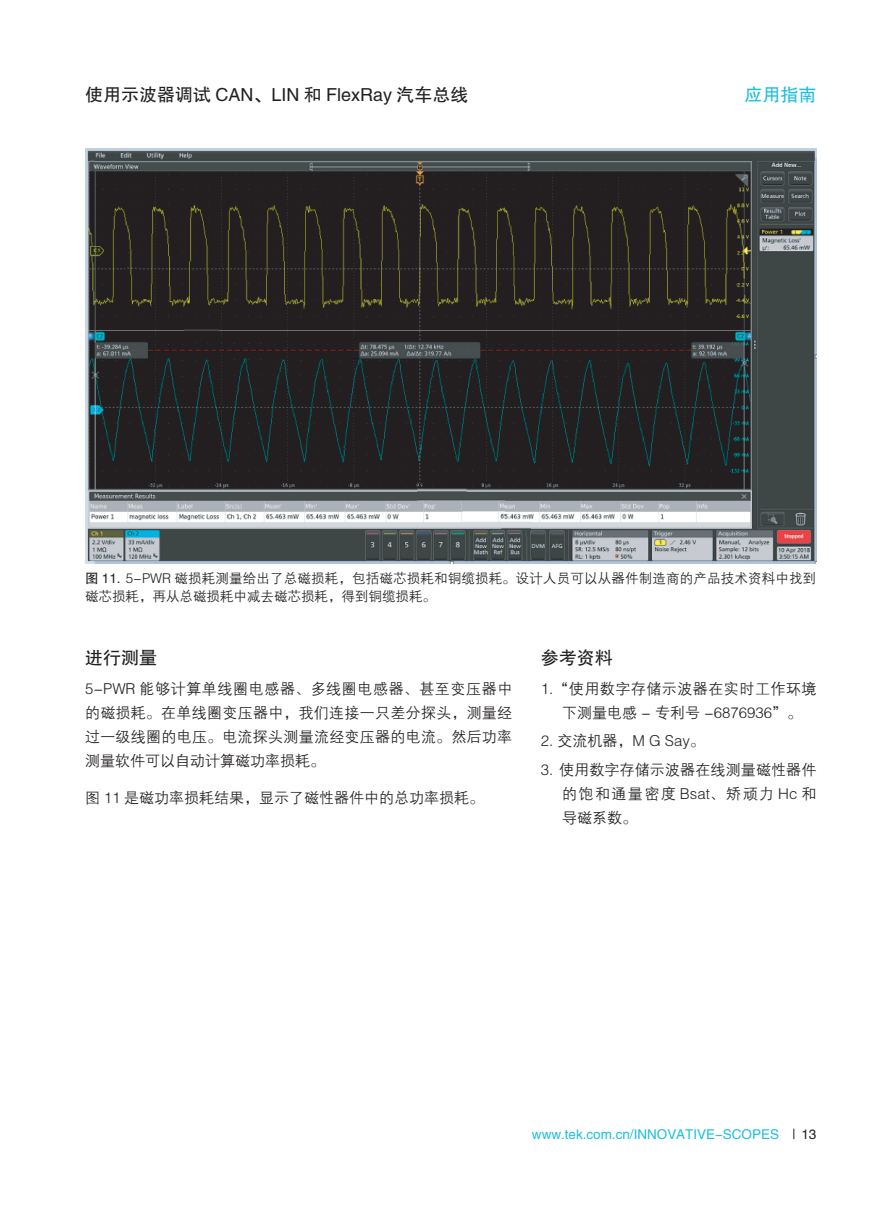
<style>
.page{position:relative;width:893px;height:1212px;background:#fff}
.page>*{position:absolute;margin:0;border:0;box-sizing:border-box;transform-origin:0 0}
.t1{font:18px "FZHTJW GB1 0";color:#231f20}
.t2{font:18px "FZHTJW GB1 0";color:#1cbfdf}
.t3{font:15px/24px "FZZDXJW GB1 0";letter-spacing:.01em;color:#231f20;text-align:justify}
.t4{font:15px/24px "FZZDXJW GB1 0";letter-spacing:.035em;color:#231f20;text-align:center}
.t5{font:13.5px/18px "FZZDXJW GB1 0";letter-spacing:.01em;color:#231f20}
.t6{font:13.5px "FZHTJW GB1 0";color:#1cbfdf}
.t7{font:13.5px "FZHTJW GB1 0";color:#231f20}
.s1{font-family:"FZHTJW GB1 0"}
</style>
<div class="page">
<img style="left:85px;top:149px;width:731px;height:414px">
<p class="t1" style="left:85px;top:84px;width:385px">使用示波器调试 CAN、LIN 和 FlexRay 汽车总线</p>
<p class="t2" style="left:744px;top:84px;width:73px">应用指南</p>
<p class="t5" style="left:85px;top:569px;width:733px"><span class="s1">图 11.</span> 5-PWR 磁损耗测量给出了总磁损耗，包括磁芯损耗和铜缆损耗。设计人员可以从器件制造商的产品技术资料中找到磁芯损耗，再从总磁损耗中减去磁芯损耗，得到铜缆损耗。</p>
<p class="t1" style="left:85px;top:648px;width:73px">进行测量</p>
<p class="t3" style="left:85px;top:677px;width:429px">5-PWR 能够计算单线圈电感器、多线圈电感器、甚至变压器中的磁损耗。在单线圈变压器中，我们连接一只差分探头，测量经过一级线圈的电压。电流探头测量流经变压器的电流。然后功率测量软件可以自动计算磁功率损耗。</p>
<p class="t3" style="left:85px;top:786px;width:401px">图 11 是磁功率损耗结果，显示了磁性器件中的总功率损耗。</p>
<p class="t1" style="left:541px;top:648px;width:73px">参考资料</p>
<p class="t4" style="left:541px;top:677px;width:277px">1.“使用数字存储示波器在实时工作环境下测量电感 - 专利号 -6876936”。</p>
<p class="t3" style="left:541px;top:729px;width:166px">2. 交流机器，M G Say。</p>
<p class="t3" style="left:562px;top:758px;width:256px;text-indent:-21px">3. 使用数字存储示波器在线测量磁性器件的饱和通量密度 Bsat、矫顽力 Hc 和导磁系数。</p>
<p class="t6" style="left:532px;top:1126px;width:249px">www.tek.com.cn/INNOVATIVE-SCOPES</p>
<p class="t7" style="left:801px;top:1126px;width:16px">13</p>
</div>
